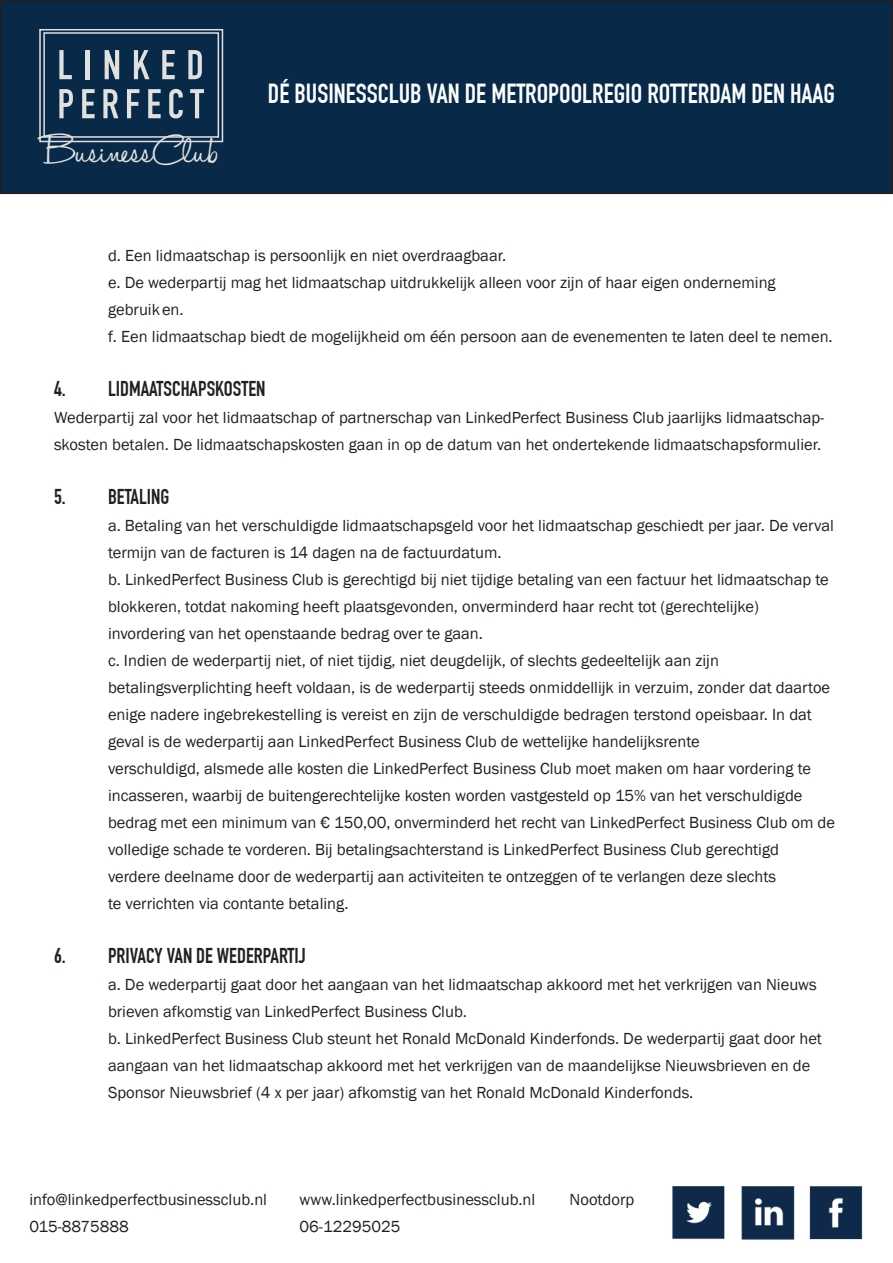
<style>
.page{position:relative;width:893px;height:1263px;background:#fff}
.page>*{position:absolute;margin:0;border:0;box-sizing:border-box;transform-origin:0 0}
.t1{font:45.9px "Halo Handletter";color:#e0e1df}
.t2{font:700 27px "DIN Condensed";color:#fbfdfe}
.t3{font:700 21px "DIN Condensed";color:#231f20}
.t4{font:16.5px/27px "Franklin Gothic";color:#231f20}
</style>
<div class="page">
<div style="left:1px;top:1px;width:891px;height:192px;background:#092948"></div>
<div style="left:0;top:0;width:893px;height:194px;border:2px solid #231f20"></div>
<svg style="left:39px;top:29px;width:185px;height:114px"></svg>
<img style="left:673px;top:1187px;width:190px;height:53px">
<h1 class="t1" style="left:44px;top:125px;width:176px">BusinessClub</h1>
<p class="t2" style="left:268px;top:78px;width:569px">DÉ BUSINESSCLUB VAN DE METROPOOLREGIO ROTTERDAM DEN HAAG</p>
<p class="t4" style="left:108px;top:242px;width:400px">d. Een lidmaatschap is persoonlijk en niet overdraagbaar.</p>
<p class="t4" style="left:108px;top:269px;width:669px">e. De wederpartij mag het lidmaatschap uitdrukkelijk alleen voor zijn of haar eigen onderneming</p>
<p class="t4" style="left:108px;top:296px;width:77px">gebruiken.</p>
<p class="t4" style="left:108px;top:323px;width:726px">f. Een lidmaatschap biedt de mogelijkheid om één persoon aan de evenementen te laten deel te nemen.</p>
<p class="t3" style="left:54px;top:376px;width:213px">4. LIDMAATSCHAPSKOSTEN</p>
<p class="t4" style="left:54px;top:404px;width:772px">Wederpartij zal voor het lidmaatschap of partnerschap van LinkedPerfect Business Club jaarlijks lidmaatschap&shy;skosten betalen. De lidmaatschapskosten gaan in op de datum van het ondertekende lidmaatschapsformulier.</p>
<p class="t3" style="left:54px;top:484px;width:117px">5. BETALING</p>
<p class="t4" style="left:108px;top:512px;width:727px">a. Betaling van het verschuldigde lidmaatschapsgeld voor het lidmaatschap geschiedt per jaar. De verval termijn van de facturen is 14 dagen na de factuurdatum.</p>
<p class="t4" style="left:108px;top:566px;width:722px">b. LinkedPerfect Business Club is gerechtigd bij niet tijdige betaling van een factuur het lidmaatschap te blokkeren, totdat nakoming heeft plaatsgevonden, onverminderd haar recht tot (gerechtelijke)</p>
<p class="t4" style="left:108px;top:620px;width:376px">invordering van het openstaande bedrag over te gaan.</p>
<p class="t4" style="left:108px;top:647px;width:612px">c. Indien de wederpartij niet, of niet tijdig, niet deugdelijk, of slechts gedeeltelijk aan zijn</p>
<p class="t4" style="left:108px;top:674px;width:724px">betalingsverplichting heeft voldaan, is de wederpartij steeds onmiddellijk in verzuim, zonder dat daartoe enige nadere ingebrekestelling is vereist en zijn de verschuldigde bedragen terstond opeisbaar. In dat geval is de wederpartij aan LinkedPerfect Business Club de wettelijke handelijksrente</p>
<p class="t4" style="left:108px;top:755px;width:704px">verschuldigd, alsmede alle kosten die LinkedPerfect Business Club moet maken om haar vordering te incasseren, waarbij de buitengerechtelijke kosten worden vastgesteld op 15% van het verschuldigde</p>
<p class="t4" style="left:108px;top:809px;width:729px">bedrag met een minimum van € 150,00, onverminderd het recht van LinkedPerfect Business Club om de volledige schade te vorderen. Bij betalingsachterstand is LinkedPerfect Business Club gerechtigd verdere deelname door de wederpartij aan activiteiten te ontzeggen of te verlangen deze slechts<br>te verrichten via contante betaling.</p>
<p class="t3" style="left:54px;top:943px;width:253px">6. PRIVACY VAN DE WEDERPARTIJ</p>
<p class="t4" style="left:108px;top:971px;width:710px">a. De wederpartij gaat door het aangaan van het lidmaatschap akkoord met het verkrijgen van Nieuws brieven afkomstig van LinkedPerfect Business Club.</p>
<p class="t4" style="left:108px;top:1025px;width:715px">b. LinkedPerfect Business Club steunt het Ronald McDonald Kinderfonds. De wederpartij gaat door het aangaan van het lidmaatschap akkoord met het verkrijgen van de maandelijkse Nieuwsbrieven en de<br>Sponsor Nieuwsbrief (4 x per jaar) afkomstig van het Ronald McDonald Kinderfonds.</p>
<p class="t4" style="left:30px;top:1186px;width:239px">info@linkedperfectbusinessclub.nl</p>
<p class="t4" style="left:300px;top:1186px;width:237px">www.linkedperfectbusinessclub.nl</p>
<p class="t4" style="left:570px;top:1186px;width:66px">Nootdorp</p>
<p class="t4" style="left:30px;top:1213px;width:101px">015-8875888</p>
<p class="t4" style="left:300px;top:1213px;width:102px">06-12295025</p>
</div>
